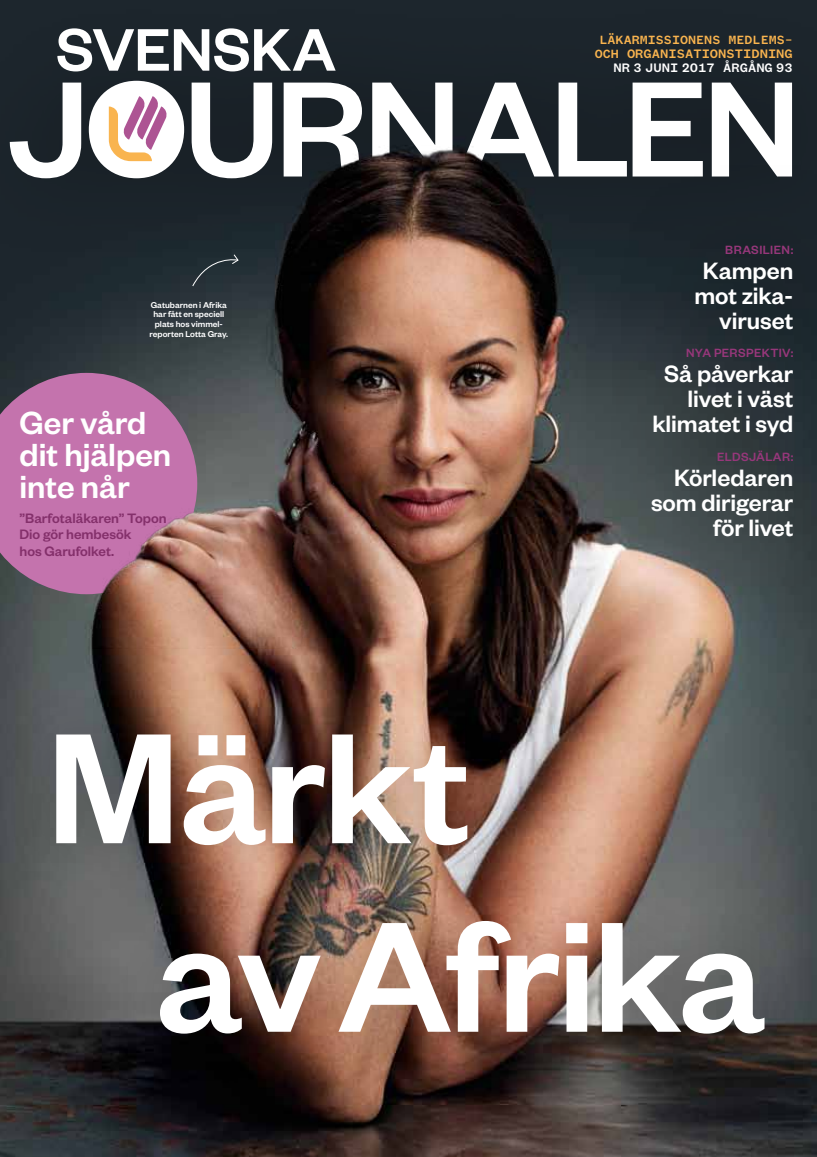
<style>
.page{position:relative;width:817px;height:1157px;background:#fff}
.page>*{position:absolute;margin:0;border:0;box-sizing:border-box;transform-origin:0 0}
.t1{font:500 172.5px "Founders Grotesk";color:#fff}
.t2{font:500 149.1px "Founders Grotesk";letter-spacing:-.025em;color:#fff}
.t3{font:500 65.85px "Founders Grotesk";letter-spacing:-.005em;color:#fff}
.t4{font:500 35.1px/31.7px "Founders Grotesk";color:#fff}
.t5{font:500 25.95px/24.9px "Founders Grotesk";color:#fff;text-align:right}
.t6{font:500 15px/16.5px "Founders Grotesk";color:#84306b}
.t7{font:500 13.5px "Founders Grotesk Mono";color:#f9b44f}
.t8{font:500 13.5px "Founders Grotesk Mono";color:#fff}
.t9{font:500 13.05px "Founders Grotesk";letter-spacing:.035em;color:#96377a}
.t10{font:500 13.05px "Founders Grotesk Mono";color:#f9b44f}
.t11{font:500 9.3px/9.8px "Founders Grotesk";color:#fff;text-align:center}
.s1{font-size:13.05px}
</style>
<div class="page">
<img style="left:0;top:0;width:816px;height:1157px">
<div style="left:0;top:1px;width:816px;height:264px;background:#1b232a"></div>
<div style="left:575px;top:162px;width:241px;height:465px;background:#000;opacity:.6"></div>
<div style="left:109px;top:869px;width:707px;height:222px;background:#000;opacity:.18"></div>
<img style="left:0;top:0;width:623px;height:648px">
<div style="left:2px;top:682px;width:521px;height:221px;background:#000;opacity:.18"></div>
<h3 class="t3" style="left:56px;top:8px;width:281px">Svenska</h3>
<p class="t10" style="left:599px;top:32px;width:195px">LÄKARMISSIONENS MEDL EMS–</p>
<p class="t7" style="left:594px;top:46px;width:199px"><span class="s1">OCH</span> ORGANISATIONSTIDNING</p>
<p class="t8" style="left:613px;top:60px;width:181px">NR 3 JUNI 2017 ÅRGÅNG 93</p>
<h2 class="t2" style="left:8px;top:36px;width:793px">journalen</h2>
<p class="t11" style="left:149px;top:299px;width:80px">Gatubarnen i Afrika har fått en speciell plats hos vimmel&shy;reporten Lotta Gray.</p>
<h3 class="t4" style="left:20px;top:405px;width:153px">Ger vård dit hjälpen inte når</h3>
<p class="t6" style="left:20px;top:509px;width:148px">”Barfotaläkaren” Topon<br>Dio gör hembesök<br>hos Garufolket.</p>
<h1 class="t1" style="left:47px;top:680px;width:425px">Märkt</h1>
<p class="t9" style="left:725px;top:242px;width:70px">brasilien:</p>
<p class="t5" style="left:694px;top:257px;width:100px">Kampen mot zika&shy;viruset</p>
<p class="t9" style="left:686px;top:345px;width:109px">nya perspektiv:</p>
<p class="t5" style="left:652px;top:360px;width:142px">Så påverkar livet i väst klimatet i syd</p>
<p class="t9" style="left:717px;top:448px;width:78px">eldsjälar:</p>
<p class="t5" style="left:651px;top:464px;width:144px">Körledaren som dirigerar för livet</p>
<h1 class="t1" style="left:155px;top:869px;width:611px">av Afrika</h1>
</div>
